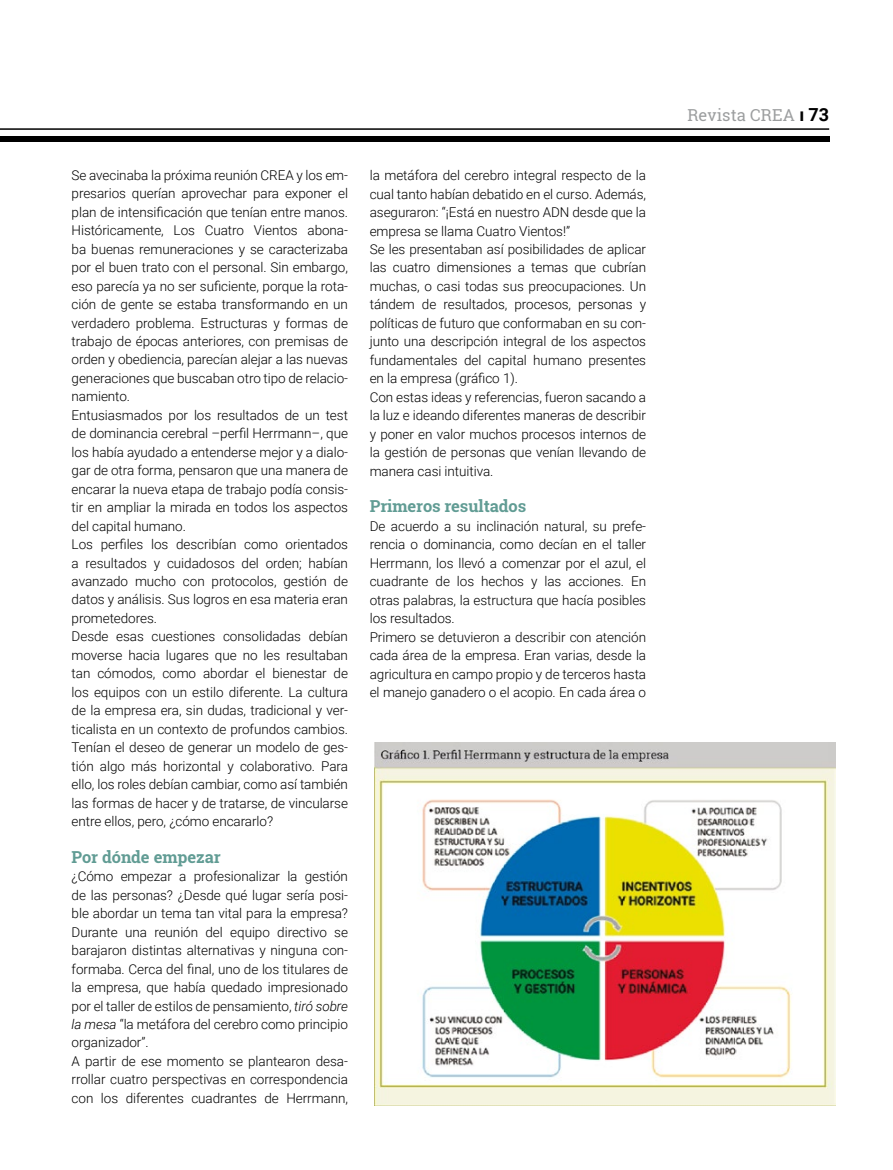
<style>
.page{position:relative;width:893px;height:1170px;background:#fff}
.page>*{position:absolute;margin:0;border:0;box-sizing:border-box;transform-origin:0 0}
.t1{font:700 16.5px "Roboto Slab";letter-spacing:-.005em;color:#619c94}
.t2{font:16.5px "Roboto Slab";letter-spacing:.005em;color:#9c9e9f}
.t3{font:300 13.5px/18.5px "Roboto";letter-spacing:-.005em;color:#000}
.s1{font-style:italic}
.s2{font-family:"Roboto";font-weight:700;font-size:18px;color:#000}
</style>
<div class="page">
<hr style="left:0;top:128px;width:829px;height:2px;background:#000">
<div style="left:0;top:137px;width:829px;height:5px;background:#000"></div>
<img style="left:374px;top:743px;width:461px;height:362px">
<p class="t3" style="left:72px;top:165px;width:278px">Se avecinaba la próxima reunión CREA y los em&shy;presarios querían aprovechar para exponer el plan de intensificación que tenían entre manos.<br>Históricamente, Los Cuatro Vientos abona&shy;ba buenas remuneraciones y se caracterizaba por el buen trato con el personal. Sin embargo, eso parecía ya no ser suficiente, porque la rota&shy;ción de gente se estaba transformando en un verdadero problema. Estructuras y formas de trabajo de épocas anteriores, con premisas de orden y obediencia, parecían alejar a las nuevas generaciones que buscaban otro tipo de relacio&shy;namiento.<br>Entusiasmados por los resultados de un test de dominancia cerebral –perfil Herrmann–, que los había ayudado a entenderse mejor y a dialo&shy;gar de otra forma, pensaron que una manera de encarar la nueva etapa de trabajo podía consis&shy;tir en ampliar la mirada en todos los aspectos del capital humano.<br>Los perfiles los describían como orientados a resultados y cuidadosos del orden; habían avanzado mucho con protocolos, gestión de datos y análisis. Sus logros en esa materia eran prometedores.<br>Desde esas cuestiones consolidadas debían moverse hacia lugares que no les resultaban tan cómodos, como abordar el bienestar de los equipos con un estilo diferente. La cultura de la empresa era, sin dudas, tradicional y ver&shy;ticalista en un contexto de profundos cambios.<br>Tenían el deseo de generar un modelo de ges&shy;tión algo más horizontal y colaborativo. Para ello, los roles debían cambiar, como así también las formas de hacer y de tratarse, de vincularse entre ellos, pero, ¿cómo encararlo?</p>
<p class="t1" style="left:72px;top:845px;width:151px">Por dónde empezar</p>
<p class="t3" style="left:72px;top:866px;width:278px">¿Cómo empezar a profesionalizar la gestión de las personas? ¿Desde qué lugar sería posi&shy;ble abordar un tema tan vital para la empresa?<br>Durante una reunión del equipo directivo se barajaron distintas alternativas y ninguna con&shy;formaba. Cerca del final, uno de los titulares de la empresa, que había quedado impresionado por el taller de estilos de pensamiento, <span class="s1">tiró sobre la mesa</span> “la metáfora del cerebro como principio organizador”.<br>A partir de ese momento se plantearon desa&shy;rrollar cuatro perspectivas en correspondencia con los diferentes cuadrantes de Herrmann,</p>
<p class="t3" style="left:370px;top:166px;width:278px">la metáfora del cerebro integral respecto de la cual tanto habían debatido en el curso. Además, aseguraron: “¡Está en nuestro ADN desde que la empresa se llama Cuatro Vientos!”<br>Se les presentaban así posibilidades de aplicar las cuatro dimensiones a temas que cubrían muchas, o casi todas sus preocupaciones. Un tándem de resultados, procesos, personas y políticas de futuro que conformaban en su con&shy;junto una descripción integral de los aspectos fundamentales del capital humano presentes en la empresa (gráfico 1).<br>Con estas ideas y referencias, fueron sacando a la luz e ideando diferentes maneras de describir y poner en valor muchos procesos internos de la gestión de personas que venían llevando de manera casi intuitiva.</p>
<p class="t1" style="left:370px;top:495px;width:158px">Primeros resultados</p>
<p class="t3" style="left:370px;top:516px;width:278px">De acuerdo a su inclinación natural, su prefe&shy;rencia o dominancia, como decían en el taller Herrmann, los llevó a comenzar por el azul, el cuadrante de los hechos y las acciones. En otras palabras, la estructura que hacía posibles los resultados.<br>Primero se detuvieron a describir con atención cada área de la empresa. Eran varias, desde la agricultura en campo propio y de terceros hasta el manejo ganadero o el acopio. En cada área o</p>
<p class="t2" style="left:687px;top:103px;width:143px">Revista CREA <span class="s2">ı 73</span></p>
</div>
